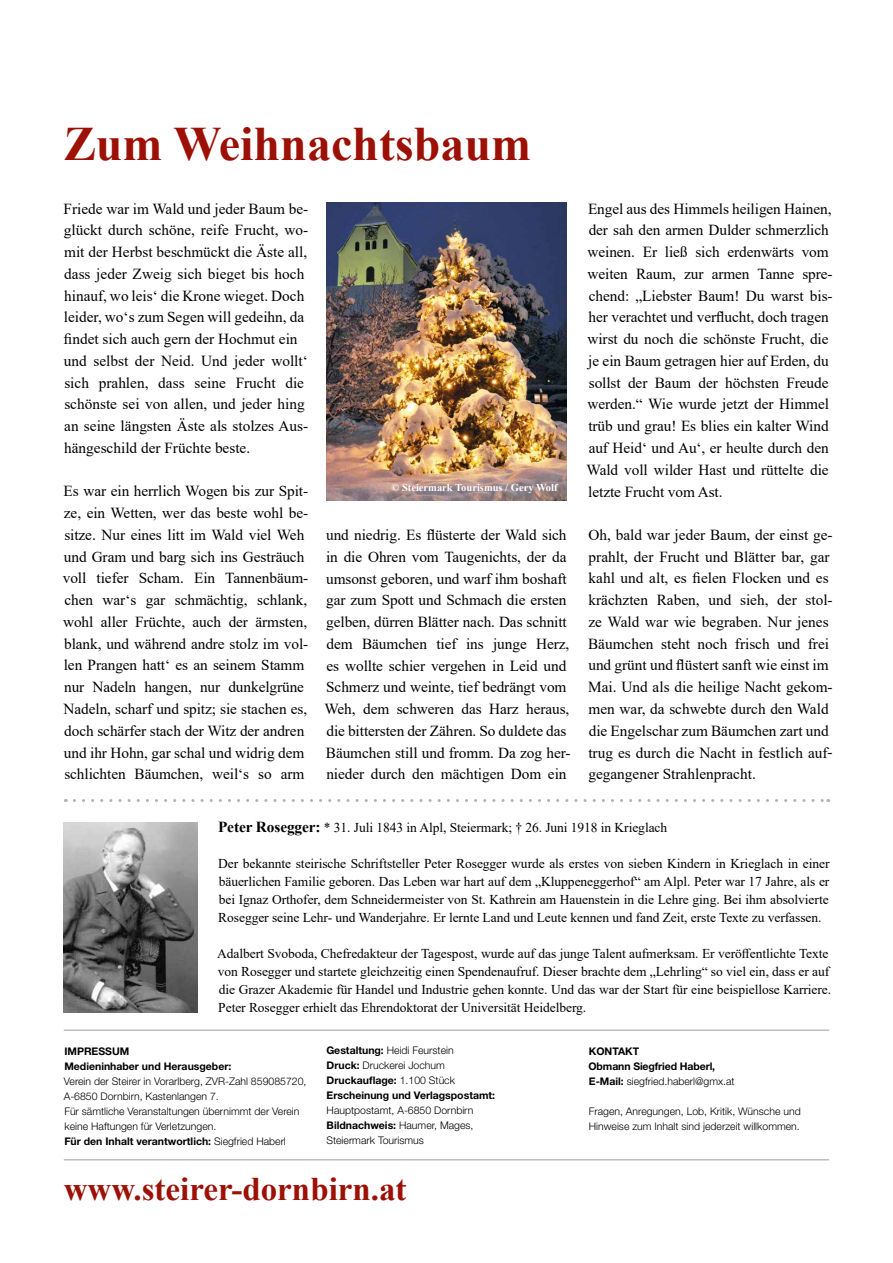
<style>
.page{position:relative;width:893px;height:1263px;background:#fff}
.page>*{position:absolute;margin:0;border:0;box-sizing:border-box;transform-origin:0 0}
.t1{font:700 48px "Times New Roman";color:#9c1006}
.t2{font:700 33px "Times New Roman";color:#9c1006}
.t3{font:15.3px/21.8px "Times New Roman";letter-spacing:-.005em;color:#000}
.t4{font:13.5px/18px "Times New Roman";letter-spacing:-.005em;color:#000;text-align:justify}
.t5{font:300 10.5px/15px "Helvetica Neue LT Std";color:#000}
.t6{font:700 10.5px/15px "Helvetica Neue LT Std";color:#000}
.t7{font:700 10.5px "Times New Roman";color:#fff}
.s1{font-weight:700;font-size:15.3px}
.s2{font-weight:700}
.s3{font-weight:300}
</style>
<div class="page">
<hr style="left:64px;top:1159px;width:765px;height:1px;background:#9d9d9c">
<hr style="left:64px;top:1030px;width:765px;height:1px;background:#9d9d9c">
<img style="left:326px;top:202px;width:241px;height:298px">
<svg style="left:74px;top:799px;width:755px;height:3px"></svg>
<img style="left:64px;top:822px;width:133px;height:190px">
<h1 class="t1" style="left:64px;top:109px;width:469px">Zum Weihnachtsbaum</h1>
<p class="t3" style="left:64px;top:197px;width:246px">Friede war im Wald und jeder Baum be&shy;glückt durch schöne, reife Frucht, wo&shy;mit der Herbst beschmückt die Äste all, dass jeder Zweig sich bieget bis hoch hinauf, wo leis‘ die Krone wieget. Doch leider, wo‘s zum Segen will gedeihn, da findet sich auch gern der Hochmut ein und selbst der Neid. Und jeder wollt‘ sich prahlen, dass seine Frucht die schönste sei von allen, und jeder hing an seine längsten Äste als stolzes Aus&shy;hängeschild der Früchte beste.</p>
<p class="t3" style="left:63px;top:480px;width:247px">Es war ein herrlich Wogen bis zur Spit&shy;ze, ein Wetten, wer das beste wohl be&shy;sitze. Nur eines litt im Wald viel Weh und Gram und barg sich ins Gesträuch voll tiefer Scham. Ein Tannenbäum&shy;chen war‘s gar schmächtig, schlank, wohl aller Früchte, auch der ärmsten, blank, und während andre stolz im vol&shy;len Prangen hatt‘ es an seinem Stamm nur Nadeln hangen, nur dunkelgrüne Nadeln, scharf und spitz; sie stachen es, doch schärfer stach der Witz der andren und ihr Hohn, gar schal und widrig dem schlichten Bäumchen, weil‘s so arm</p>
<p class="t7" style="left:392px;top:480px;width:168px">© Steiermark Tourismus / Gery Wolf</p>
<p class="t3" style="left:324px;top:524px;width:248px">und niedrig. Es flüsterte der Wald sich in die Ohren vom Taugenichts, der da umsonst geboren, und warf ihm boshaft gar zum Spott und Schmach die ersten gelben, dürren Blätter nach. Das schnitt dem Bäumchen tief ins junge Herz, es wollte schier vergehen in Leid und Schmerz und weinte, tief bedrängt vom Weh, dem schweren das Harz heraus, die bittersten der Zähren. So duldete das Bäumchen still und fromm. Da zog her&shy;nieder durch den mächtigen Dom ein</p>
<p class="t3" style="left:587px;top:197px;width:248px">Engel aus des Himmels heiligen Hainen, der sah den armen Dulder schmerzlich weinen. Er ließ sich erdenwärts vom weiten Raum, zur armen Tanne spre&shy;chend: „Liebster Baum! Du warst bis&shy;her verachtet und verflucht, doch tragen wirst du noch die schönste Frucht, die je ein Baum getragen hier auf Erden, du sollst der Baum der höchsten Freude werden.“ Wie wurde jetzt der Himmel trüb und grau! Es blies ein kalter Wind auf Heid‘ und Au‘, er heulte durch den Wald voll wilder Hast und rüttelte die letzte Frucht vom Ast.</p>
<p class="t3" style="left:588px;top:523px;width:246px">Oh, bald war jeder Baum, der einst ge&shy;prahlt, der Frucht und Blätter bar, gar kahl und alt, es fielen Flocken und es krächzten Raben, und sieh, der stol&shy;ze Wald war wie begraben. Nur jenes Bäumchen steht noch frisch und frei und grünt und flüstert sanft wie einst im Mai. Und als die heilige Nacht gekom&shy;men war, da schwebte durch den Wald die Engelschar zum Bäumchen zart und trug es durch die Nacht in festlich auf&shy;gegangener Strahlenpracht.</p>
<p class="t4" style="left:218px;top:818px;width:451px"><span class="s1">Peter Rosegger:</span> * 31. Juli 1843 in Alpl, Steiermark; † 26. Juni 1918 in Krieglach</p>
<p class="t4" style="left:218px;top:854px;width:613px">Der bekannte steirische Schriftsteller Peter Rosegger wurde als erstes von sieben Kindern in Krieglach in einer bäuerlichen Familie geboren. Das Leben war hart auf dem „Kluppeneggerhof“ am Alpl. Peter war 17 Jahre, als er bei Ignaz Orthofer, dem Schneidermeister von St. Kathrein am Hauenstein in die Lehre ging. Bei ihm absolvierte Rosegger seine Lehr- und Wanderjahre. Er lernte Land und Leute kennen und fand Zeit, erste Texte zu verfassen.</p>
<p class="t4" style="left:217px;top:944px;width:616px;text-align:left">Adalbert Svoboda, Chefredakteur der Tagespost, wurde auf das junge Talent aufmerksam. Er veröffentlichte Texte von Rosegger und startete gleichzeitig einen Spendenaufruf. Dieser brachte dem „Lehrling“ so viel ein, dass er auf die Grazer Akademie für Handel und Industrie gehen konnte. Und das war der Start für eine beispiellose Karriere.<br>Peter Rosegger erhielt das Ehrendoktorat der Universität Heidelberg.</p>
<p class="t6" style="left:64px;top:1043px;width:169px">IMPRESSUM<br>Medieninhaber und Herausgeber:</p>
<p class="t5" style="left:64px;top:1073px;width:244px">Verein der Steirer in Vorarlberg, ZVR-Zahl 859085720, A-6850 Dornbirn, Kastenlangen 7.<br>Für sämtliche Veranstaltungen übernimmt der Verein keine Haftungen für Verletzungen.<br><span class="s2">Für den Inhalt verantwortlich:</span> Siegfried Haberl</p>
<p class="t6" style="left:326px;top:1042px;width:170px">Gestaltung: <span class="s3">Heidi Feurstein<br></span>Druck: <span class="s3">Druckerei Jochum<br></span>Druckauflage: <span class="s3">1.100 Stück<br></span>Erscheinung und Verlagspostamt:</p>
<p class="t5" style="left:326px;top:1102px;width:148px;text-align:justify">Hauptpostamt, A-6850 Dornbirn <span class="s2">Bildnachweis:</span> Haumer, Mages, Steiermark Tourismus</p>
<h2 class="t2" style="left:64px;top:1165px;width:344px">www.steirer-dornbirn.at</h2>
<p class="t6" style="left:589px;top:1043px;width:148px">KONTAKT<br>Obmann Siegfried Haberl,<br>E-Mail: <span class="s3">siegfried.haberl@gmx.at</span></p>
<p class="t5" style="left:589px;top:1103px;width:213px">Fragen, Anregungen, Lob, Kritik, Wünsche und<br>Hinweise zum Inhalt sind jederzeit willkommen.</p>
</div>
